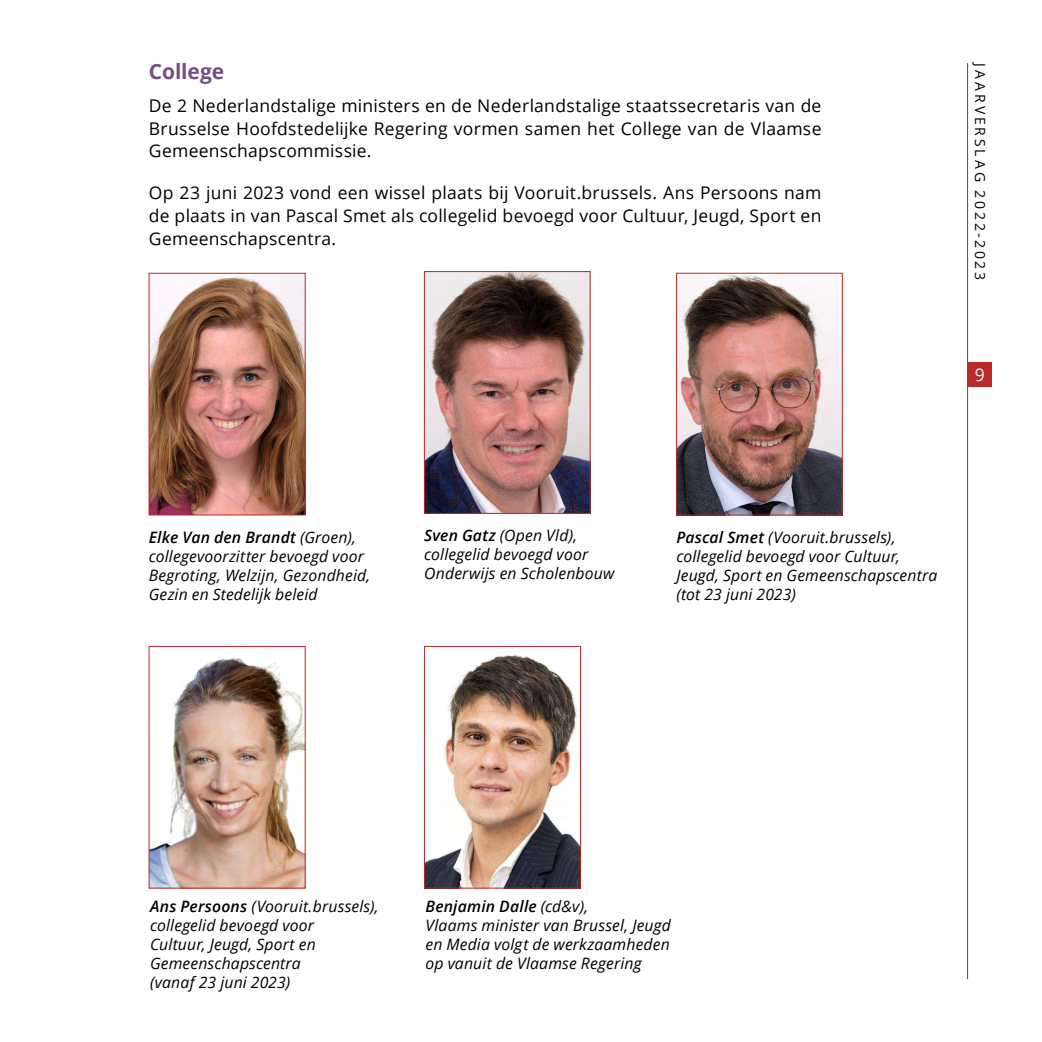
<style>
.page{position:relative;width:1042px;height:1042px;background:#fff}
.page>*{position:absolute;margin:0;border:0;box-sizing:border-box;transform-origin:0 0}
.body{font:700 21px "Open Sans";letter-spacing:-.005em;color:#764f82}
.body-2{font:17.5px/22.8px "Open Sans";letter-spacing:.015em;color:#000;text-align:justify}
.t1{font:17.5px "Open Sans";color:#fff}
.onderschrift{font:italic 15.75px/18.9px "Open Sans";letter-spacing:.01em;color:#000}
.onderschrift-2{font:italic 600 15.75px "Open Sans";letter-spacing:.01em;color:#000}
.t2{font:14px "Open Sans";letter-spacing:.205em;color:#000}
.s1{font-weight:400}
.s2{font-weight:600}
</style>
<div class="page">
<hr style="left:967px;top:63px;width:1px;height:916px;background:#b82928">
<div style="left:967px;top:362px;width:25px;height:25px;background:#b82928"></div>
<img style="left:151px;top:275px;width:152px;height:238px">
<div style="left:149px;top:273px;width:156px;height:242px;border:1px solid #b82928"></div>
<img style="left:678px;top:275px;width:162px;height:238px">
<div style="left:676px;top:273px;width:166px;height:242px;border:1px solid #b82928"></div>
<img style="left:426px;top:273px;width:162px;height:238px">
<div style="left:424px;top:271px;width:166px;height:242px;border:1px solid #b82928"></div>
<img style="left:426px;top:655px;width:153px;height:231px">
<div style="left:424px;top:646px;width:157px;height:242px;border:1px solid #b82928"></div>
<img style="left:151px;top:658px;width:152px;height:228px">
<p class="body" style="left:149px;top:57px;width:77px">College</p>
<p class="body-2" style="left:149px;top:94px;width:674px">De 2 Nederlandstalige ministers en de Nederlandstalige staatssecretaris van de Brusselse Hoofdstedelijke Regering vormen samen het College van de Vlaamse Gemeenschapscommissie.</p>
<p class="body-2" style="left:149px;top:181px;width:674px">Op 23 juni 2023 vond een wissel plaats bij Vooruit.brussels. Ans Persoons nam de plaats in van Pascal Smet als collegelid bevoegd voor Cultuur, Jeugd, Sport en Gemeenschapscentra.</p>
<p class="t2" style="left:989px;top:63px;width:219px;rotate:90deg">JAARVERSLAG 2022-2023</p>
<p class="t1" style="left:975px;top:363px;width:12px">9</p>
<p class="onderschrift-2" style="left:149px;top:526px;width:209px">Elke Van den Brandt <span class="s1">(Groen),</span></p>
<p class="onderschrift" style="left:149px;top:546px;width:223px">collegevoorzitter bevoegd voor<br>Begroting, Welzijn, Gezondheid,<br>Gezin en Stedelijk beleid</p>
<p class="onderschrift" style="left:424px;top:526px;width:154px"><span class="s2">Sven Gatz</span> (Open Vld),</p>
<p class="onderschrift" style="left:424px;top:545px;width:192px">collegelid bevoegd voor<br>Onderwijs en Scholenbouw</p>
<p class="onderschrift" style="left:676px;top:527px;width:221px"><span class="s2">Pascal Smet</span> (Vooruit.brussels),</p>
<p class="onderschrift" style="left:676px;top:546px;width:262px">collegelid bevoegd voor Cultuur,<br>Jeugd, Sport en Gemeenschapscentra</p>
<p class="onderschrift" style="left:676px;top:584px;width:121px">(tot 23 juni 2023)</p>
<p class="onderschrift" style="left:150px;top:896px;width:230px"><span class="s2">Ans Persoons</span> (Vooruit.brussels),</p>
<p class="onderschrift" style="left:150px;top:915px;width:167px">collegelid bevoegd voor<br>Cultuur, Jeugd, Sport en<br>Gemeenschapscentra (vanaf 23 juni 2023)</p>
<p class="onderschrift-2" style="left:425px;top:896px;width:164px">Benjamin Dalle <span class="s1">(cd&amp;v),</span></p>
<p class="onderschrift" style="left:425px;top:915px;width:247px;text-align:justify">Vlaams minister van Brussel, Jeugd en Media volgt de werkzaamheden op vanuit de Vlaamse Regering</p>
</div>
